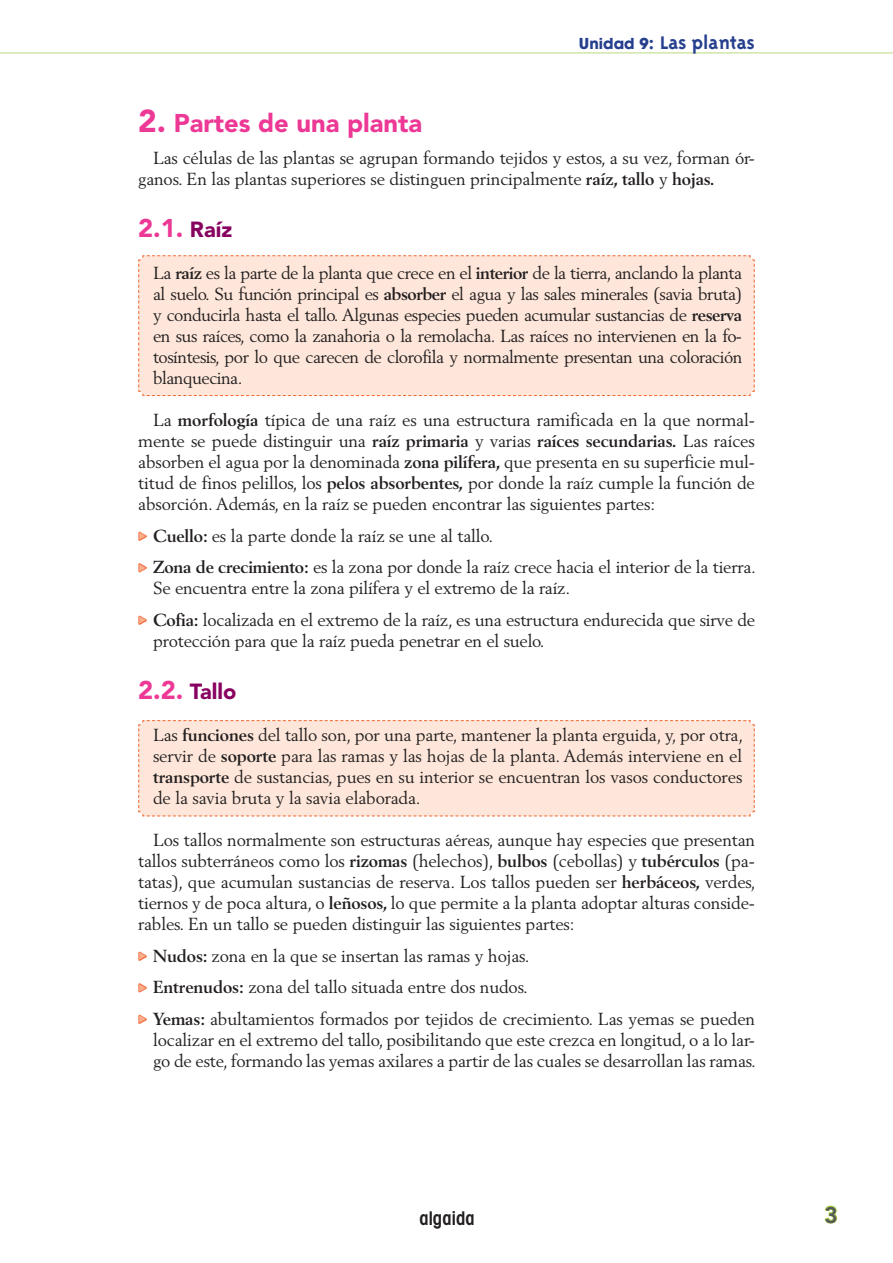
<style>
.page{position:relative;width:893px;height:1263px;background:#fff}
.page>*{position:absolute;margin:0;border:0;box-sizing:border-box;transform-origin:0 0}
.TITULO1{font:900 25.5px "Avenir LT Std";color:#ed3896}
.TITULO2{font:900 25.5px "Avenir LT Std";color:#ed3896}
.t1{font:800 22.5px "Avenir LT Std";color:#57585a}
.TITULO2-2{font:900 21.75px "Avenir LT Std";color:#870160}
.t2{font:700 21px "Triplex";color:#253f8e}
.t3{font:600 condensed 18.9px "Avant Garde";color:#231f20}
.TEXTO{font:17.25px/21px "Berling LT Std";letter-spacing:-.01em;color:#231f20;text-align:justify}
.DEFINICIÓN{font:17.25px/21px "Berling LT Std";letter-spacing:-.025em;color:#231f20;text-align:justify}
.GUIÓN1{font:17.25px/21px "Berling LT Std";letter-spacing:-.015em;color:#231f20}
.s1{font-family:"Avant Garde";font-size:15px}
.s2{font-size:31.5px}
.s3{font-weight:700}
.s4{font-size:21.75px;color:#870160}
.s5{font-family:"FF Dingbests";font-size:15px;color:#f9af8d}
.s6{font-size:25.5px;color:#ed3896}
</style>
<div class="page">
<svg style="left:824px;top:1205px;width:13px;height:19px"></svg>
<hr style="left:0;top:53px;width:893px;height:1px;background:#b9d87e">
<div style="left:138px;top:255px;width:617px;height:141px;background:#fee7da"></div>
<div style="left:138px;top:720px;width:617px;height:97px;background:#fee7da"></div>
<svg style="left:138px;top:531px;width:9px;height:10px"></svg>
<svg style="left:138px;top:563px;width:9px;height:10px"></svg>
<svg style="left:138px;top:615px;width:9px;height:10px"></svg>
<svg style="left:138px;top:951px;width:9px;height:10px"></svg>
<svg style="left:138px;top:983px;width:9px;height:10px"></svg>
<svg style="left:138px;top:1014px;width:9px;height:10px"></svg>
<p class="t2" style="left:579px;top:30px;width:177px"><span class="s1">Unidad 9</span>: Las plantas</p>
<p class="TITULO1" style="left:138px;top:108px;width:285px"><span class="s2">2.</span> Partes de una planta</p>
<p class="TEXTO" style="left:138px;top:147px;width:618px;text-indent:15px">Las células de las plantas se agrupan formando tejidos y estos, a su vez, forman ór&shy;ganos. En las plantas superiores se distinguen principalmente <span class="s3">raíz, tallo</span> y <span class="s3">hojas.</span></p>
<p class="TITULO2" style="left:138px;top:213px;width:96px">2.1. <span class="s4">Raíz</span></p>
<p class="DEFINICIÓN" style="left:153px;top:262px;width:591px">La <span class="s3">raíz</span> es la parte de la planta que crece en el <span class="s3">interior</span> de la tierra, anclando la planta al suelo. Su función principal es <span class="s3">absorber</span> el agua y las sales minerales (savia bruta) y conducirla hasta el tallo. Algunas especies pueden acumular sustancias de <span class="s3">reserva </span>en sus raíces, como la zanahoria o la remolacha. Las raíces no intervienen en la fo&shy;tosíntesis, por lo que carecen de clorofila y normalmente presentan una coloración blanquecina.</p>
<p class="TEXTO" style="left:138px;top:409px;width:618px;text-indent:15px">La <span class="s3">morfología</span> típica de una raíz es una estructura ramificada en la que normal&shy;mente se puede distinguir una <span class="s3">raíz primaria</span> y varias <span class="s3">raíces secundarias.</span> Las raíces absorben el agua por la denominada <span class="s3">zona pilífera,</span> que presenta en su superficie mul&shy;titud de finos pelillos, los <span class="s3">pelos absorbentes,</span> por donde la raíz cumple la función de absorción. Además, en la raíz se pueden encontrar las siguientes partes:</p>
<p class="GUIÓN1" style="left:138px;top:525px;width:357px"><span class="s5">&gt;</span> <span class="s3">Cuello:</span> es la parte donde la raíz se une al tallo.</p>
<p class="GUIÓN1" style="left:153px;top:556px;width:604px;text-indent:-15px"><span class="s5">&gt;</span> <span class="s3">Zona de crecimiento:</span> es la zona por donde la raíz crece hacia el interior de la tierra.<br>Se encuentra entre la zona pilífera y el extremo de la raíz.</p>
<p class="GUIÓN1" style="left:153px;top:609px;width:604px;text-indent:-15px"><span class="s5">&gt;</span> <span class="s3">Cofia:</span> localizada en el extremo de la raíz, es una estructura endurecida que sirve de protección para que la raíz pueda penetrar en el suelo.</p>
<p class="TITULO2-2" style="left:138px;top:678px;width:100px"><span class="s6">2.2.</span> Tallo</p>
<p class="DEFINICIÓN" style="left:153px;top:724px;width:592px">Las <span class="s3">funciones</span> del tallo son, por una parte, mantener la planta erguida, y, por otra, servir de <span class="s3">soporte</span> para las ramas y las hojas de la planta. Además interviene en el <span class="s3">transporte</span> de sustancias, pues en su interior se encuentran los vasos conductores de la savia bruta y la savia elaborada.</p>
<p class="TEXTO" style="left:138px;top:829px;width:619px;text-indent:15px">Los tallos normalmente son estructuras aéreas, aunque hay especies que presentan tallos subterráneos como los <span class="s3">rizomas</span> (helechos), <span class="s3">bulbos</span> (cebollas) y <span class="s3">tubérculos</span> (pa&shy;tatas), que acumulan sustancias de reserva. Los tallos pueden ser <span class="s3">herbáceos,</span> verdes, tiernos y de poca altura, o <span class="s3">leñosos,</span> lo que permite a la planta adoptar alturas conside&shy;rables. En un tallo se pueden distinguir las siguientes partes:</p>
<p class="GUIÓN1" style="left:138px;top:945px;width:393px"><span class="s5">&gt;</span> <span class="s3">Nudos:</span> zona en la que se insertan las ramas y hojas.</p>
<p class="GUIÓN1" style="left:138px;top:976px;width:391px"><span class="s5">&gt;</span> <span class="s3">Entrenudos:</span> zona del tallo situada entre dos nudos.</p>
<p class="GUIÓN1" style="left:153px;top:1008px;width:604px;text-align:justify;text-indent:-15px"><span class="s5">&gt;</span> <span class="s3">Yemas:</span> abultamientos formados por tejidos de crecimiento. Las yemas se pueden localizar en el extremo del tallo, posibilitando que este crezca en longitud, o a lo lar&shy;go de este, formando las yemas axilares a partir de las cuales se desarrollan las ramas.</p>
<p class="t3" style="left:419px;top:1206px;width:57px">algaida</p>
<h2 class="t1" style="left:824px;top:1201px;width:15px">3</h2>
</div>
